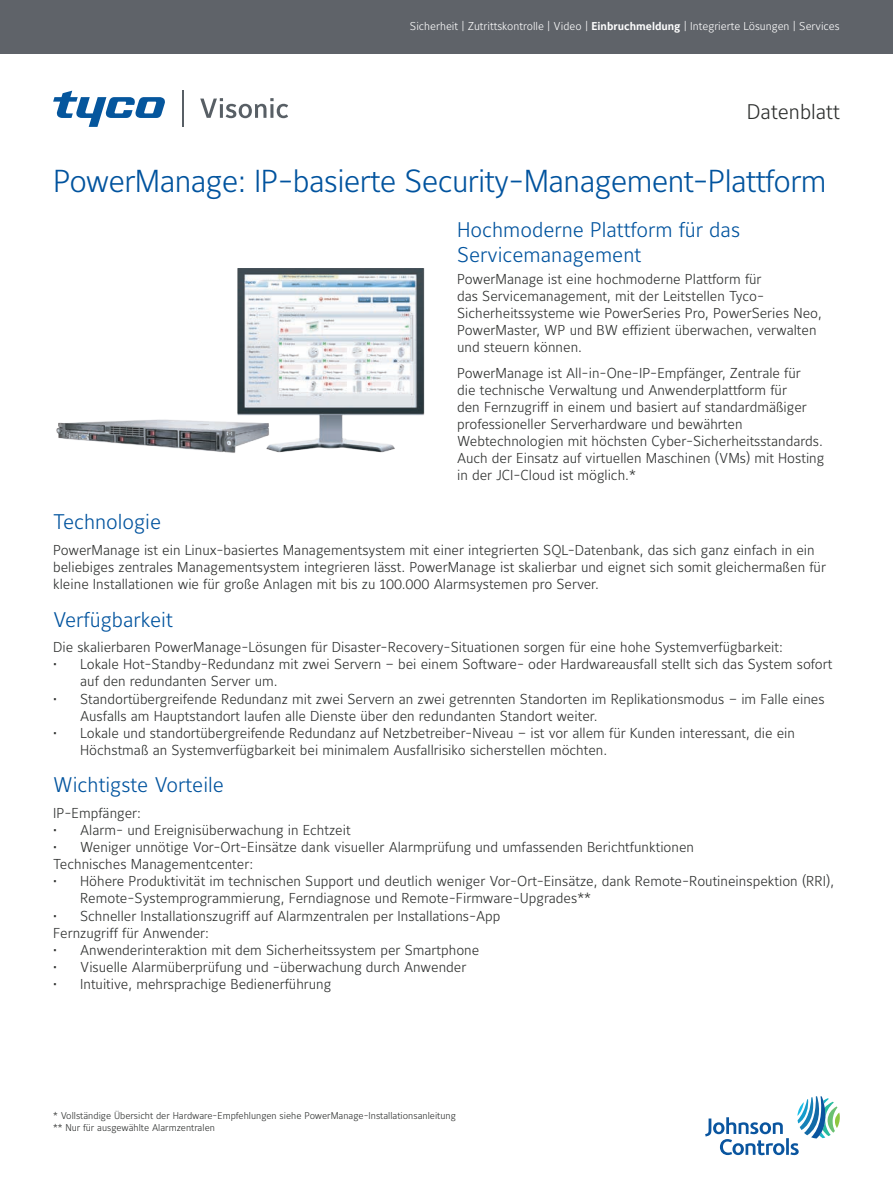
<style>
.page{position:relative;width:893px;height:1188px;background:#fff}
.page>*{position:absolute;margin:0;border:0;box-sizing:border-box;transform-origin:0 0}
.t1{font:300 31.5px "Maurea Jci Lf ML";letter-spacing:-.02em;color:#01539e}
.t2{font:300 21px/25.5px "Maurea Jci Lf ML";color:#01539e}
.t3{font:300 21px "Maurea Jci Lf ML";color:#2d2f2e}
.t4{font:300 14.25px/17.1px "Maurea Jci Lf ML";color:#2d2f2e}
.t5{font:300 11.25px "Maurea Jci Lf ML";color:#fff}
.t6{font:300 9.75px/11.7px "Maurea Jci Lf ML";color:#2d2f2e}
.s1{font-weight:700}
</style>
<div class="page">
<svg style="left:200px;top:98px;width:88px;height:20px"></svg>
<hr style="left:182px;top:91px;width:1px;height:36px;background:#585f65">
<svg style="left:53px;top:91px;width:112px;height:36px"></svg>
<svg style="left:705px;top:1096px;width:135px;height:59px"></svg>
<div style="left:0;top:0;width:893px;height:54px;background:#5f6369"></div>
<img style="left:56px;top:419px;width:159px;height:33px">
<img style="left:215px;top:268px;width:210px;height:185px">
<p class="t5" style="left:410px;top:19px;width:431px">Sicherheit | Zutrittskontrolle | Video | <span class="s1">Einbruchmeldung</span> | Integrierte Lösungen | Services</p>
<h2 class="t3" style="left:747px;top:99px;width:94px">Datenblatt</h2>
<h1 class="t1" style="left:53px;top:162px;width:775px">PowerManage: IP-basierte Security-Management-Plattform</h1>
<h2 class="t2" style="left:457px;top:216px;width:285px">Hochmoderne Plattform für das<br>Servicemanagement</h2>
<p class="t4" style="left:457px;top:270px;width:366px">PowerManage ist eine hochmoderne Plattform für<br>das Servicemanagement, mit der Leitstellen Tyco-Sicherheitssysteme wie PowerSeries Pro, PowerSeries Neo, PowerMaster, WP und BW effizient überwachen, verwalten und steuern können.</p>
<p class="t4" style="left:457px;top:364px;width:369px">PowerManage ist All-in-One-IP-Empfänger, Zentrale für<br>die technische Verwaltung und Anwenderplattform für<br>den Fernzugriff in einem und basiert auf standardmäßiger professioneller Serverhardware und bewährten Webtechnologien mit höchsten Cyber-Sicherheitsstandards.<br>Auch der Einsatz auf virtuellen Maschinen (VMs) mit Hosting in der JCI-Cloud ist möglich.*</p>
<h2 class="t2" style="left:53px;top:509px;width:110px">Technologie</h2>
<p class="t4" style="left:53px;top:541px;width:774px">PowerManage ist ein Linux-basiertes Managementsystem mit einer integrierten SQL-Datenbank, das sich ganz einfach in ein beliebiges zentrales Managementsystem integrieren lässt. PowerManage ist skalierbar und eignet sich somit gleichermaßen für kleine Installationen wie für große Anlagen mit bis zu 100.000 Alarmsystemen pro Server.</p>
<h2 class="t2" style="left:53px;top:606px;width:121px">Verfügbarkeit</h2>
<p class="t4" style="left:53px;top:638px;width:731px">Die skalierbaren PowerManage-Lösungen für Disaster-Recovery-Situationen sorgen für eine hohe Systemverfügbarkeit:</p>
<p class="t4" style="left:80px;top:656px;width:754px;text-indent:-27px">• Lokale Hot-Standby-Redundanz mit zwei Servern – bei einem Software- oder Hardwareausfall stellt sich das System sofort auf den redundanten Server um.</p>
<p class="t4" style="left:80px;top:690px;width:746px;text-indent:-27px">• Standortübergreifende Redundanz mit zwei Servern an zwei getrennten Standorten im Replikationsmodus – im Falle eines<br>Ausfalls am Hauptstandort laufen alle Dienste über den redundanten Standort weiter.</p>
<p class="t4" style="left:80px;top:724px;width:716px;text-indent:-27px">• Lokale und standortübergreifende Redundanz auf Netzbetreiber-Niveau – ist vor allem für Kunden interessant, die ein<br>Höchstmaß an Systemverfügbarkeit bei minimalem Ausfallrisiko sicherstellen möchten.</p>
<h2 class="t2" style="left:53px;top:772px;width:172px">Wichtigste Vorteile</h2>
<p class="t4" style="left:53px;top:804px;width:89px">IP-Empfänger:</p>
<p class="t4" style="left:53px;top:821px;width:299px">• Alarm- und Ereignisüberwachung in Echtzeit</p>
<p class="t4" style="left:53px;top:838px;width:642px">• Weniger unnötige Vor-Ort-Einsätze dank visueller Alarmprüfung und umfassenden Berichtfunktionen<br>Technisches Managementcenter:</p>
<p class="t4" style="left:80px;top:873px;width:756px;text-indent:-27px">• Höhere Produktivität im technischen Support und deutlich weniger Vor-Ort-Einsätze, dank Remote-Routineinspektion (RRI),<br>Remote-Systemprogrammierung, Ferndiagnose und Remote-Firmware-Upgrades**</p>
<p class="t4" style="left:53px;top:907px;width:449px">• Schneller Installationszugriff auf Alarmzentralen per Installations-App<br>Fernzugriff für Anwender:</p>
<p class="t4" style="left:53px;top:941px;width:428px">• Anwenderinteraktion mit dem Sicherheitssystem per Smartphone</p>
<p class="t4" style="left:53px;top:958px;width:415px">• Visuelle Alarmüberprüfung und -überwachung durch Anwender</p>
<p class="t4" style="left:53px;top:975px;width:280px">• Intuitive, mehrsprachige Bedienerführung</p>
<p class="t6" style="left:53px;top:1110px;width:404px">* Vollständige Übersicht der Hardware-Empfehlungen siehe PowerManage-Installationsanleitung ** Nur für ausgewählte Alarmzentralen</p>
</div>
